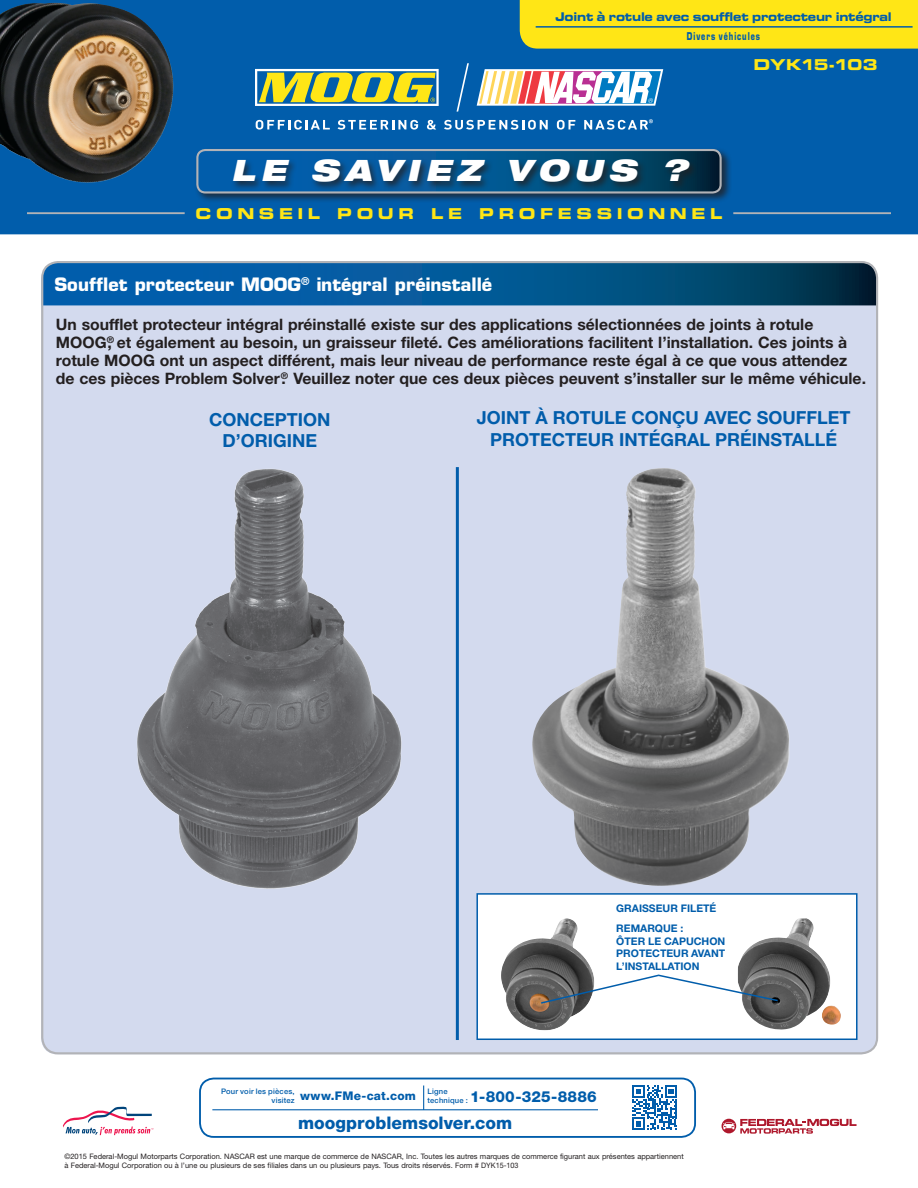
<style>
.page{position:relative;width:918px;height:1188px;background:#fff}
.page>*{position:absolute;margin:0;border:0;box-sizing:border-box;transform-origin:0 0}
.t1{font:italic 900 expanded 29.55px "Helvetica Neue LT Std";letter-spacing:.2em;color:#fff}
.t2{font:700 18px/21.6px "Helvetica Neue LT Std";color:#015dab;text-align:center}
.t3{font:700 18px "Eurostile LT Std";color:#fff}
.t4{font:800 17.4px "Helvetica Neue LT Std";color:#015dab}
.t5{font:700 15.75px/18px "Helvetica Neue LT Std";color:#231f20}
.t6{font:800 15.15px "Helvetica Neue LT Std";letter-spacing:.01em;color:#015dab}
.t7{font:15px "Eurostile LT Std Bold Ex 2";letter-spacing:.3em;color:#ffe616}
.t8{font:15px "Eurostile LT Std Bold Ex 2";letter-spacing:-.03em;color:#ffe616}
.t9{font:12px "Eurostile LT Std Bold Ex 2";letter-spacing:-.02em;color:#015dab;scale:.93 1}
.t10{font:800 12px "Helvetica Neue LT Std";letter-spacing:.015em;color:#015dab}
.t11{font:700 10.5px/12.6px "Helvetica Neue LT Std";color:#015dab}
.t12{font:700 10.5px "Eurostile LT Std";letter-spacing:.13em;color:#015dab;scale:.7 1}
.t13{font:500 7.65px/8.4px "Helvetica Neue LT Std";letter-spacing:.025em;color:#015dab}
.t14{font:7.5px/9px "Helvetica Neue LT Std";color:#231f20}
</style>
<div class="page">
<svg style="left:42px;top:262px;width:836px;height:43px;background:#07558d"></svg>
<div style="left:476px;top:893px;width:382px;height:147px;background:#fff;border:2px solid #015dab"></div>
<svg style="left:63px;top:1107px;width:90px;height:28px"></svg>
<svg style="left:722px;top:1119px;width:135px;height:15px"></svg>
<svg style="left:632px;top:1085px;width:45px;height:45px"></svg>
<div style="left:199px;top:1078px;width:497px;height:60px;border:2px solid #015dab;border-radius:14px"></div>
<hr style="left:212px;top:1109px;width:386px;height:1px;background:#015dab">
<svg style="left:423px;top:1086px;width:1px;height:24px"></svg>
<img style="left:118px;top:455px;width:303px;height:451px">
<img style="left:532px;top:467px;width:260px;height:420px">
<hr style="left:456px;top:467px;width:3px;height:573px;background:#015dab">
<img style="left:738px;top:918px;width:103px;height:112px">
<img style="left:501px;top:918px;width:92px;height:112px">
<svg style="left:539px;top:973px;width:240px;height:32px"></svg>
<div style="left:0;top:0;width:918px;height:234px;background:#015dab"></div>
<div style="left:520px;top:0;width:398px;height:49px;background:#ffe616"></div>
<hr style="left:536px;top:26px;width:377px;height:2px;background:#015dab">
<img style="left:0;top:1px;width:191px;height:190px">
<svg style="left:255px;top:69px;width:184px;height:37px;background:#a8ba69"></svg>
<svg style="left:477px;top:69px;width:186px;height:37px"></svg>
<svg style="left:256px;top:120px;width:74px;height:10px"></svg>
<svg style="left:338px;top:120px;width:80px;height:10px"></svg>
<svg style="left:427px;top:120px;width:9px;height:10px"></svg>
<svg style="left:444px;top:120px;width:104px;height:10px"></svg>
<svg style="left:557px;top:120px;width:18px;height:10px"></svg>
<svg style="left:584px;top:119px;width:69px;height:11px"></svg>
<svg style="left:457px;top:63px;width:12px;height:49px"></svg>
<div style="left:194px;top:147px;width:538px;height:57px;background:#231f20;opacity:.75"></div>
<svg style="left:197px;top:150px;width:524px;height:42px;background:#014d86"></svg>
<div style="left:196px;top:149px;width:526px;height:45px;border:2px solid #b2b3b7;border-radius:8px"></div>
<div style="left:231px;top:157px;width:468px;height:34px;background:#231f20;opacity:.75"></div>
<hr style="left:27px;top:212px;width:158px;height:2px;background:#b2b3b7">
<hr style="left:733px;top:212px;width:158px;height:2px;background:#b2b3b7">
<p class="t9" style="left:555px;top:9px;width:363px">Joint à rotule avec soufflet protecteur intégral</p>
<p class="t12" style="left:687px;top:30px;width:106px">Divers véhicules</p>
<p class="t8" style="left:753px;top:54px;width:126px">DYK15-103</p>
<h1 class="t1" style="left:231px;top:151px;width:457px">LE SAVIEZ VOUS ?</h1>
<p class="t7" style="left:196px;top:203px;width:528px">CONSEIL POUR LE PROFESSIONNEL</p>
<p class="t3" style="left:54px;top:273px;width:439px">Soufflet protecteur MOOG<sup>®</sup> intégral préinstallé</p>
<p class="t5" style="left:56px;top:315px;width:812px">Un soufflet protecteur intégral préinstallé existe sur des applications sélectionnées de joints à rotule MOOG<sup>®</sup>, et également au besoin, un graisseur fileté. Ces améliorations facilitent l’installation. Ces joints à rotule MOOG ont un aspect différent, mais leur niveau de performance reste égal à ce que vous attendez de ces pièces Problem Solver<sup>®</sup>. Veuillez noter que ces deux pièces peuvent s’installer sur le même véhicule.</p>
<p class="t2" style="left:209px;top:408px;width:123px">CONCEPTION<br>D’ORIGINE</p>
<p class="t2" style="left:477px;top:406px;width:375px">JOINT À ROTULE CONÇU AVEC SOUFFLET<br>PROTECTEUR INTÉGRAL PRÉINSTALLÉ</p>
<p class="t11" style="left:616px;top:902px;width:102px">GRAISSEUR FILETÉ</p>
<p class="t11" style="left:616px;top:922px;width:111px">REMARQUE :<br>ÔTER LE CAPUCHON<br>PROTECTEUR AVANT<br>L’INSTALLATION</p>
<p class="t13" style="left:221px;top:1087px;width:75px;text-align:right">Pour voir les pièces, visitez</p>
<p class="t13" style="left:428px;top:1087px;width:42px">Ligne technique :</p>
<p class="t6" style="left:470px;top:1087px;width:128px">1-800-325-8886</p>
<p class="t4" style="left:298px;top:1112px;width:216px">moogproblemsolver.com</p>
<p class="t10" style="left:300px;top:1089px;width:117px">www.FMe-cat.com</p>
<p class="t14" style="left:64px;top:1152px;width:621px">©2015 Federal-Mogul Motorparts Corporation. NASCAR est une marque de commerce de NASCAR, Inc. Toutes les autres marques de commerce figurant aux présentes appartiennent à Federal-Mogul Corporation ou à l’une ou plusieurs de ses filiales dans un ou plusieurs pays. Tous droits réservés. Form # DYK15-103</p>
</div>
